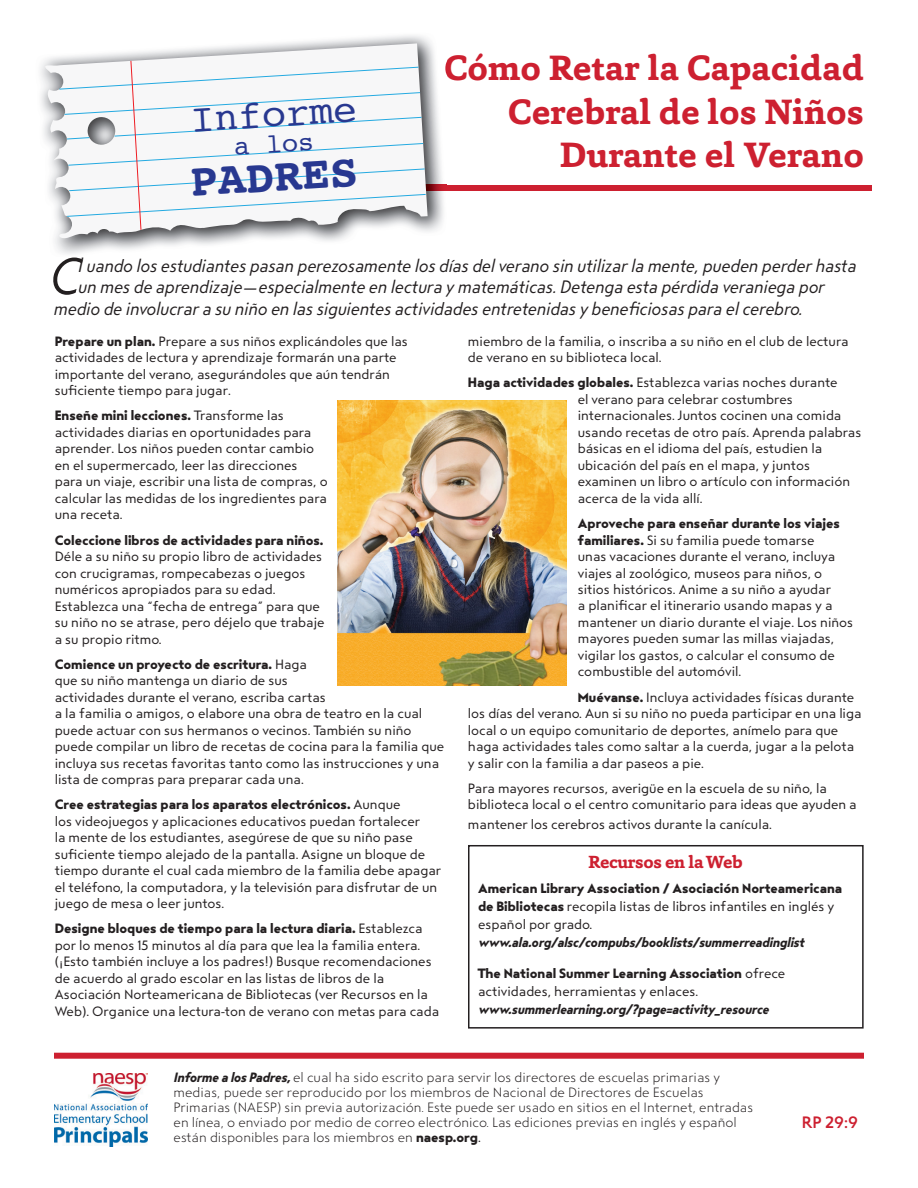
<style>
.page{position:relative;width:918px;height:1188px;background:#fff}
.page>*{position:absolute;margin:0;border:0;box-sizing:border-box;transform-origin:0 0}
.t1{font:51.6px "Steagal Re It";color:#231f20}
.t2{font:700 46.8px "Courier";color:#283890}
.t3{font:39.6px "Courier";color:#283890}
.t4{font:700 36px/43.5px "Capita";color:#cd2030;text-align:right}
.t5{font:26.85px "Courier";color:#283890}
.t6{font:18px "Steagal Re It";color:#231f20}
.t7{font:700 18px "Capita";letter-spacing:-.02em;color:#cd2030}
.t8{font:16.5px "Steagal Me";color:#cd2030}
.t9{font:13.5px/16.5px "Steagal Re";color:#231f20}
.t10{font:13.5px/15px "Steagal Li";color:#231f20}
.t11{font:13.5px "Steagal Bo";color:#231f20}
.t12{font:13.5px "Steagal Bo It";color:#231f20}
.s1{font-size:19.5px}
.s2{font-family:"Steagal Bo"}
.s3{font-family:"Steagal Re"}
.s4{font-family:"Steagal Bo It"}
</style>
<div class="page">
<div style="left:76px;top:185px;width:796px;height:6px;background:#cd2030"></div>
<div style="left:54px;top:1053px;width:810px;height:6px;background:#cd2030"></div>
<img style="left:40px;top:35px;width:407px;height:219px">
<img style="left:428px;top:185px;width:19px;height:6px">
<img style="left:445px;top:53px;width:2px;height:37px">
<svg style="left:45px;top:43px;width:383px;height:195px"></svg>
<svg style="left:59px;top:67px;width:367px;height:150px"></svg>
<svg style="left:131px;top:60px;width:10px;height:170px"></svg>
<img style="left:54px;top:1074px;width:94px;height:73px">
<img style="left:337px;top:401px;width:229px;height:284px">
<div style="left:468px;top:845px;width:396px;height:184px;border:2px solid #231f20"></div>
<h3 class="t3" style="left:189px;top:89px;width:168px;rotate:-4deg">Informe</h3>
<h3 class="t5" style="left:232px;top:126px;width:82px;rotate:-4deg">a los</h3>
<h2 class="t2" style="left:187px;top:144px;width:170px;rotate:-4deg">PADRES</h2>
<h3 class="t4" style="left:444px;top:46px;width:422px">Cómo Retar la Capacidad<br>Cerebral de los Niños<br>Durante el Verano</h3>
<h3 class="t6" style="left:78px;top:256px;width:780px"><span class="s1">l</span> uando los estudiantes pasan perezosamente los días del verano sin utilizar la mente, pueden perder hasta</h3>
<h3 class="t6" style="left:78px;top:277px;width:748px">un mes de aprendizaje—especialmente en lectura y matemáticas. Detenga esta pérdida veraniega por</h3>
<h3 class="t6" style="left:53px;top:299px;width:750px">medio de involucrar a su niño en las siguientes actividades entretenidas y beneficiosas para el cerebro.</h3>
<h1 class="t1" style="left:47px;top:248px;width:32px">C</h1>
<p class="t9" style="left:55px;top:333px;width:355px"><span class="s2">Prepare un plan.</span> Prepare a sus niños explicándoles que las actividades de lectura y aprendizaje formarán una parte importante del verano, asegurándoles que aún tendrán suficiente tiempo para jugar.</p>
<p class="t11" style="left:55px;top:408px;width:231px">Enseñe mini lecciones. <span class="s3">Transforme las</span></p>
<p class="t9" style="left:55px;top:424px;width:275px">actividades diarias en oportunidades para aprender. Los niños pueden contar cambio en el supermercado, leer las direcciones para un viaje, escribir una lista de compras, o calcular las medidas de los ingredientes para una receta.</p>
<p class="t11" style="left:55px;top:532px;width:270px">Coleccione libros de actividades para niños.</p>
<p class="t9" style="left:55px;top:548px;width:271px">Déle a su niño su propio libro de actividades con crucigramas, rompecabezas o juegos numéricos apropiados para su edad.<br>Establezca una “fecha de entrega” para que su niño no se atrase, pero déjelo que trabaje a su propio ritmo.</p>
<p class="t11" style="left:55px;top:656px;width:254px">Comience un proyecto de escritura. <span class="s3">Haga</span></p>
<p class="t9" style="left:55px;top:673px;width:391px">que su niño mantenga un diario de sus<br>actividades durante el verano, escriba cartas<br>a la familia o amigos, o elabore una obra de teatro en la cual puede actuar con sus hermanos o vecinos. También su niño puede compilar un libro de recetas de cocina para la familia que incluya sus recetas favoritas tanto como las instrucciones y una lista de compras para preparar cada una.</p>
<p class="t11" style="left:55px;top:797px;width:347px">Cree estrategias para los aparatos electrónicos. <span class="s3">Aunque</span></p>
<p class="t9" style="left:55px;top:813px;width:388px">los videojuegos y aplicaciones educativos puedan fortalecer<br>la mente de los estudiantes, asegúrese de que su niño pase suficiente tiempo alejado de la pantalla. Asigne un bloque de tiempo durante el cual cada miembro de la familia debe apagar el teléfono, la computadora, y la televisión para disfrutar de un juego de mesa o leer juntos.</p>
<p class="t11" style="left:55px;top:921px;width:369px">Designe bloques de tiempo para la lectura diaria. <span class="s3">Establezca</span></p>
<p class="t9" style="left:55px;top:937px;width:386px">por lo menos 15 minutos al día para que lea la familia entera. (¡Esto también incluye a los padres!) Busque recomendaciones de acuerdo al grado escolar en las listas de libros de la Asociación Norteamericana de Bibliotecas (ver Recursos en la Web). Organice una lectura-ton de verano con metas para cada</p>
<p class="t9" style="left:468px;top:333px;width:382px">miembro de la familia, o inscriba a su niño en el club de lectura de verano en su biblioteca local.</p>
<p class="t9" style="left:578px;top:375px;width:285px;text-indent:-110px"><span class="s2">Haga actividades globales.</span> Establezca varias noches durante<br>el verano para celebrar costumbres internacionales. Juntos cocinen una comida usando recetas de otro país. Aprenda palabras básicas en el idioma del país, estudien la ubicación del país en el mapa, y juntos examinen un libro o artículo con información acerca de la vida allí.</p>
<p class="t11" style="left:578px;top:516px;width:264px">Aproveche para enseñar durante los viajes</p>
<p class="t9" style="left:578px;top:532px;width:277px"><span class="s2">familiares.</span> Si su familia puede tomarse<br>unas vacaciones durante el verano, incluya viajes al zoológico, museos para niños, o sitios históricos. Anime a su niño a ayudar<br>a planificar el itinerario usando mapas y a mantener un diario durante el viaje. Los niños mayores pueden sumar las millas viajadas, vigilar los gastos, o calcular el consumo de combustible del automóvil.</p>
<p class="t9" style="left:468px;top:689px;width:395px;text-indent:110px"><span class="s2">Muévanse.</span> Incluya actividades físicas durante los días del verano. Aun si su niño no pueda participar en una liga local o un equipo comunitario de deportes, anímelo para que haga actividades tales como saltar a la cuerda, jugar a la pelota y salir con la familia a dar paseos a pie.</p>
<p class="t9" style="left:468px;top:780px;width:390px">Para mayores recursos, averigüe en la escuela de su niño, la biblioteca local o el centro comunitario para ideas que ayuden a</p>
<p class="t9" style="left:468px;top:816px;width:305px">mantener los cerebros activos durante la canícula.</p>
<h3 class="t7" style="left:588px;top:850px;width:156px">Recursos en la Web</h3>
<p class="t11" style="left:478px;top:880px;width:366px">American Library Association / Asociación Norteamericana</p>
<p class="t9" style="left:478px;top:897px;width:358px;line-height:18px"><span class="s2">de Bibliotecas</span> recopila listas de libros infantiles en inglés y español por grado.</p>
<p class="t12" style="left:478px;top:935px;width:328px">www.ala.org/alsc/compubs/booklists/summerreadinglist</p>
<p class="t11" style="left:478px;top:966px;width:309px">The National Summer Learning Association <span class="s3">ofrece</span></p>
<p class="t9" style="left:478px;top:984px;width:222px">actividades, herramientas y enlaces.</p>
<p class="t12" style="left:478px;top:1002px;width:292px">www.summerlearning.org/?page=activity_resource</p>
<p class="t10" style="left:174px;top:1070px;width:581px"><span class="s4">Informe a los Padres,</span> el cual ha sido escrito para servir los directores de escuelas primarias y medias, puede ser reproducido por los miembros de Nacional de Directores de Escuelas Primarias (NAESP) sin previa autorización. Este puede ser usado en sitios en el Internet, entradas en línea, o enviado por medio de correo electrónico. Las ediciones previas en inglés y español están disponibles para los miembros en <span class="s2">naesp.org</span><span class="s3">.</span></p>
<p class="t8" style="left:802px;top:1113px;width:58px">RP 29:9</p>
</div>
